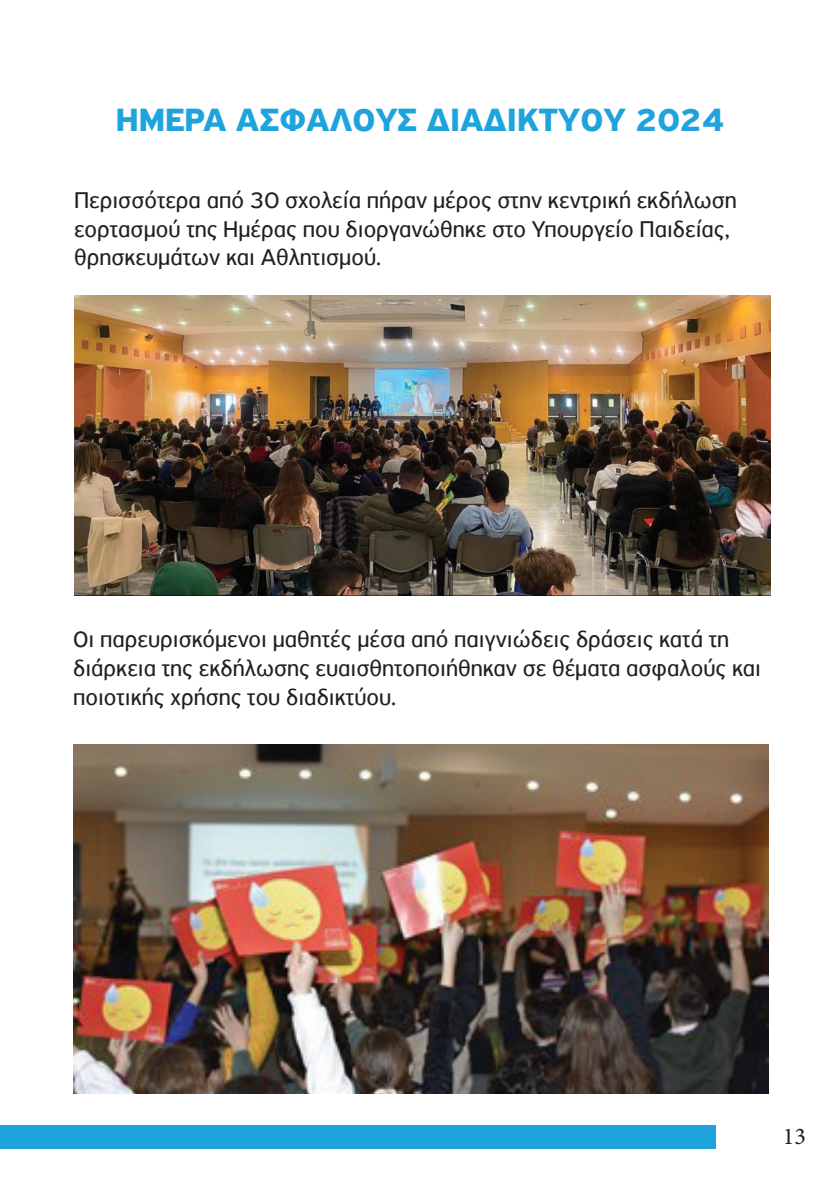
<style>
.page{position:relative;width:840px;height:1191px;background:#fff}
.page>*{position:absolute;margin:0;border:0;box-sizing:border-box;transform-origin:0 0}
.t1{font:700 34px "PF Highway Sans Pro";color:#1ea3dd}
.t2{font:24px/28.8px "PF Highway Sans Pro";color:#231f20}
.t3{font:24px "Minion Pro";color:#231f20}
</style>
<div class="page">
<div style="left:0;top:1125px;width:714px;height:23px;background:#1ea3dd"></div>
<img style="left:74px;top:295px;width:696px;height:300px">
<img style="left:73px;top:745px;width:695px;height:348px">
<h1 class="t1" style="left:116px;top:100px;width:609px">ΗΜΈΡΑ ΑΣΦΑΛΟΎΣ ΔΙΑΔΙΚΤΎΟΥ 2024</h1>
<p class="t2" style="left:74px;top:185px;width:664px">Περισσότερα από 30 σχολεία πήραν μέρος στην κεντρική εκδήλωση εορτασμού της Ημέρας που διοργανώθηκε στο Υπουργείο Παιδείας, θρησκευμάτων και Αθλητισμού.</p>
<p class="t2" style="left:73px;top:624px;width:689px">Οι παρευρισκόμενοι μαθητές μέσα από παιγνιώδεις δράσεις κατά τη διάρκεια της εκδήλωσης ευαισθητοποιήθηκαν σε θέματα ασφαλούς και ποιοτικής χρήσης του διαδικτύου.</p>
<p class="t3" style="left:782px;top:1119px;width:25px">13</p>
</div>
